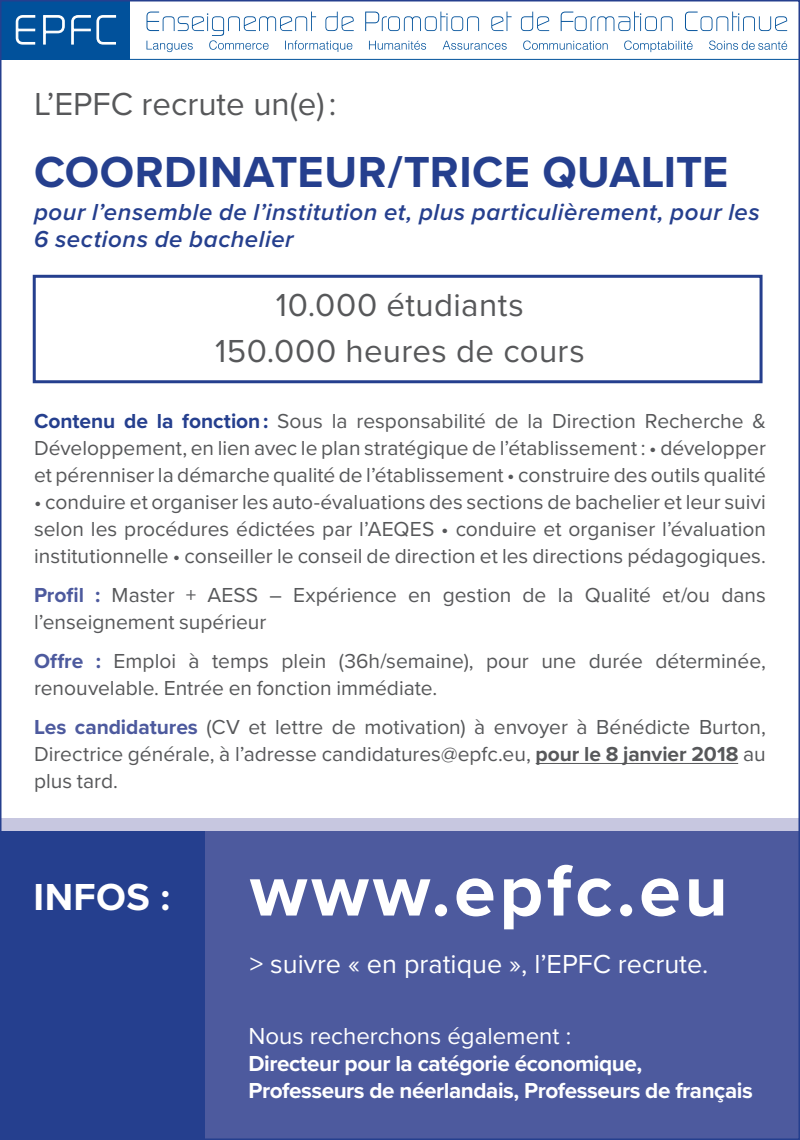
<style>
.page{position:relative;width:800px;height:1140px;background:#fff}
.page>*{position:absolute;margin:0;border:0;box-sizing:border-box;transform-origin:0 0}
.t1{font:700 75px "Proxima Nova";letter-spacing:.05em;color:#fff}
.t2{font:700 45px "Proxima Nova";letter-spacing:.01em;color:#253f8e}
.t3{font:33px/45px "Proxima Nova";letter-spacing:.01em;color:#57585a;text-align:center}
.t4{font:27px "Proxima Nova";color:#fff}
.t5{font:italic 600 24px/27px "Proxima Nova";letter-spacing:.02em;color:#253f8e}
.t6{font:24px "Proxima Nova";color:#fff}
.t7{font:700 22.5px/27px "Proxima Nova";letter-spacing:-.02em;color:#fff}
.t8{font:21px/27px "Proxima Nova";color:#57585a;text-align:justify}
.s1{font-weight:700;color:#253f8e}
.s2{font-weight:700;color:#4d5a9e}
.s3{font-weight:700}
.s4{font-size:39px}
</style>
<div class="page">
<svg style="left:3px;top:11px;width:793px;height:49px"></svg>
<div style="left:1px;top:0;width:129px;height:59px;background:#01519b"></div>
<svg style="left:15px;top:15px;width:21px;height:30px"></svg>
<svg style="left:43px;top:15px;width:22px;height:30px"></svg>
<svg style="left:71px;top:15px;width:46px;height:30px"></svg>
<svg style="left:146px;top:12px;width:641px;height:40px"></svg>
<hr style="left:535px;top:763px;width:203px;height:1px;background:#57585a">
<div style="left:0;top:820px;width:799px;height:320px;background:#4d5a9e"></div>
<div style="left:0;top:820px;width:204px;height:320px;background:#253f8e"></div>
<div style="left:2px;top:819px;width:797px;height:12px;background:#c7c7e0"></div>
<div style="left:33px;top:275px;width:729px;height:108px;border:3px solid #253f8e"></div>
<h3 class="t3" style="left:34px;top:80px;width:304px">L’EPFC recrute un(e):</h3>
<h2 class="t2" style="left:34px;top:139px;width:695px">COORDINATEUR/TRICE QUALITE</h2>
<p class="t5" style="left:34px;top:198px;width:727px">pour l’ensemble de l’institution et, plus particulièrement, pour les<br>6 sections de bachelier</p>
<h3 class="t3" style="left:215px;top:281px;width:371px">10.000 étudiants<br>150.000 heures de cours</h3>
<p class="t8" style="left:34px;top:406px;width:733px"><span class="s1">Contenu de la fonction :</span> Sous la responsabilité de la Direction Recherche &amp; Développement, en lien avec le plan stratégique de l’établissement : • développer et pérenniser la démarche qualité de l’établissement • construire des outils qualité</p>
<p class="t8" style="left:34px;top:487px;width:733px">• conduire et organiser les auto-évaluations des sections de bachelier et leur suivi selon les procédures édictées par l’AEQES • conduire et organiser l’évaluation institutionnelle • conseiller le conseil de direction et les directions pédagogiques.</p>
<p class="t8" style="left:34px;top:580px;width:733px"><span class="s2">Profil :</span> Master + AESS – Expérience en gestion de la Qualité et/ou dans l’enseignement supérieur</p>
<p class="t8" style="left:34px;top:646px;width:733px"><span class="s2">Offre :</span> Emploi à temps plein (36h/semaine), pour une durée déterminée, renouvelable. Entrée en fonction immédiate.</p>
<p class="t8" style="left:34px;top:712px;width:733px"><span class="s2">Les candidatures</span> (CV et lettre de motivation) à envoyer à Bénédicte Burton, Directrice générale, à l’adresse candidatures@epfc.eu, <span class="s3">pour le 8 janvier 2018</span> au plus tard.</p>
<h1 class="t1" style="left:34px;top:834px;width:695px"><span class="s4">INFOS :</span> www.epfc.eu</h1>
<p class="t4" style="left:250px;top:943px;width:460px">&gt; suivre « en pratique », l’EPFC recrute.</p>
<p class="t6" style="left:248px;top:1018px;width:324px">Nous recherchons également :</p>
<p class="t7" style="left:248px;top:1049px;width:505px">Directeur pour la catégorie économique,<br>Professeurs de néerlandais, Professeurs de français</p>
</div>
